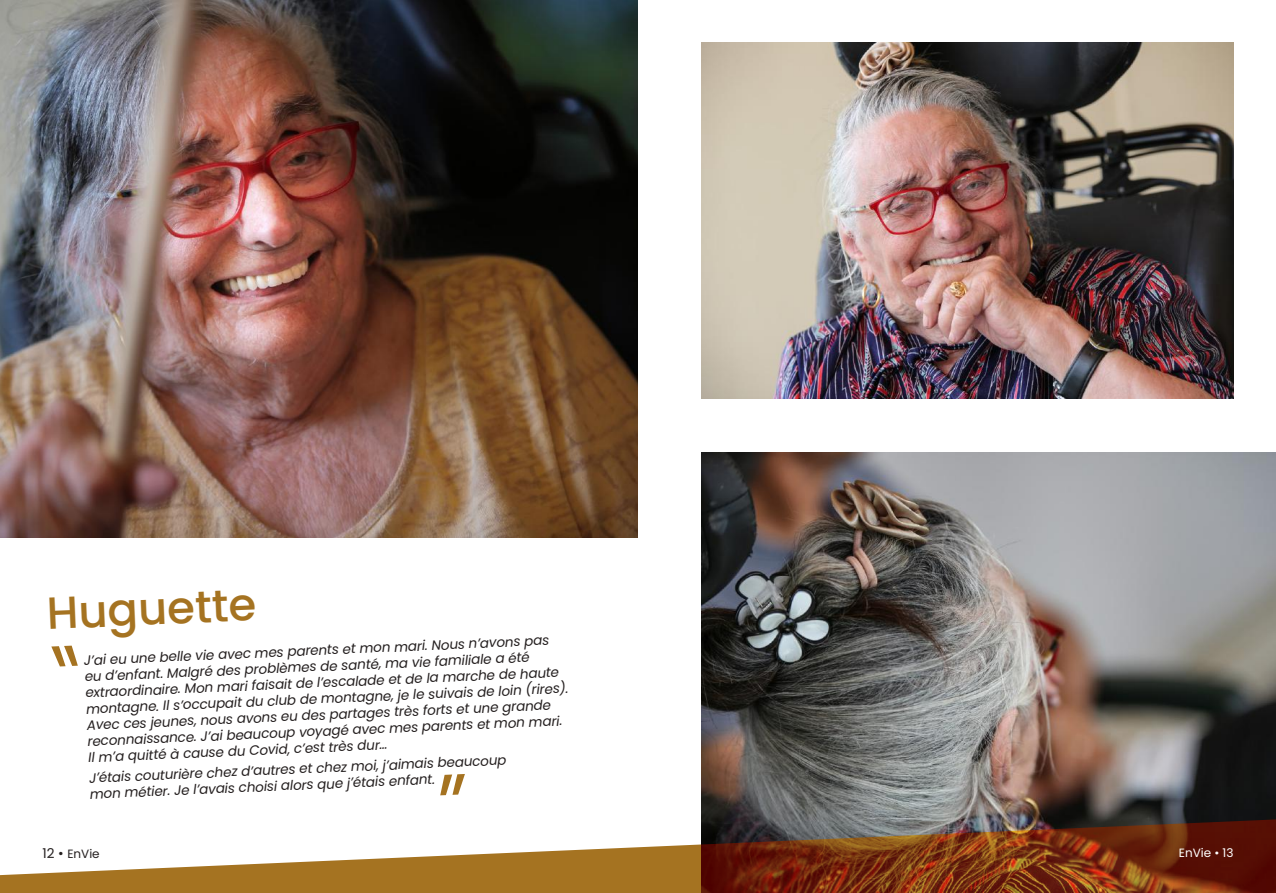
<style>
.page{position:relative;width:1276px;height:893px;background:#fff}
.page>*{position:absolute;margin:0;border:0;box-sizing:border-box;transform-origin:0 0}
.t1{font:500 45px "Poppins";color:#a57321}
.t2{font:italic 13.5px/16px "Poppins";color:#241f1f}
.t3{font:12px "Poppins";color:#241f1f}
.t4{font:12px "Poppins";color:#fff}
.s1{font-size:13.5px}
</style>
<div class="page">
<svg style="left:51px;top:646px;width:27px;height:20px"></svg>
<svg style="left:440px;top:774px;width:25px;height:21px"></svg>
<img style="left:0;top:0;width:638px;height:538px">
<img style="left:702px;top:43px;width:531px;height:356px">
<img style="left:702px;top:452px;width:574px;height:365px">
<svg style="left:0;top:817px;width:1276px;height:76px"></svg>
<h1 class="t1" style="left:45px;top:588px;width:211px;rotate:-3deg">Huguette</h1>
<p class="t2" style="left:83px;top:654px;width:485px;rotate:-3deg">J’ai eu une belle vie avec mes parents et mon mari. Nous n’avons pas eu d’enfant. Malgré des problèmes de santé, ma vie familiale a été extraordinaire. Mon mari faisait de l’escalade et de la marche de haute montagne. Il s’occupait du club de montagne, je le suivais de loin (rires).<br>Avec ces jeunes, nous avons eu des partages très forts et une grande reconnaissance. J’ai beaucoup voyagé avec mes parents et mon mari.<br>Il m’a quitté à cause du Covid, c’est très dur…</p>
<p class="t2" style="left:89px;top:772px;width:419px;rotate:-3deg">J’étais couturière chez d’autres et chez moi, j’aimais beaucoup mon métier. Je l’avais choisi alors que j’étais enfant.</p>
<p class="t3" style="left:43px;top:846px;width:59px"><span class="s1">12 •</span> EnVie</p>
<p class="t4" style="left:1178px;top:846px;width:56px">EnVie • 13</p>
</div>
